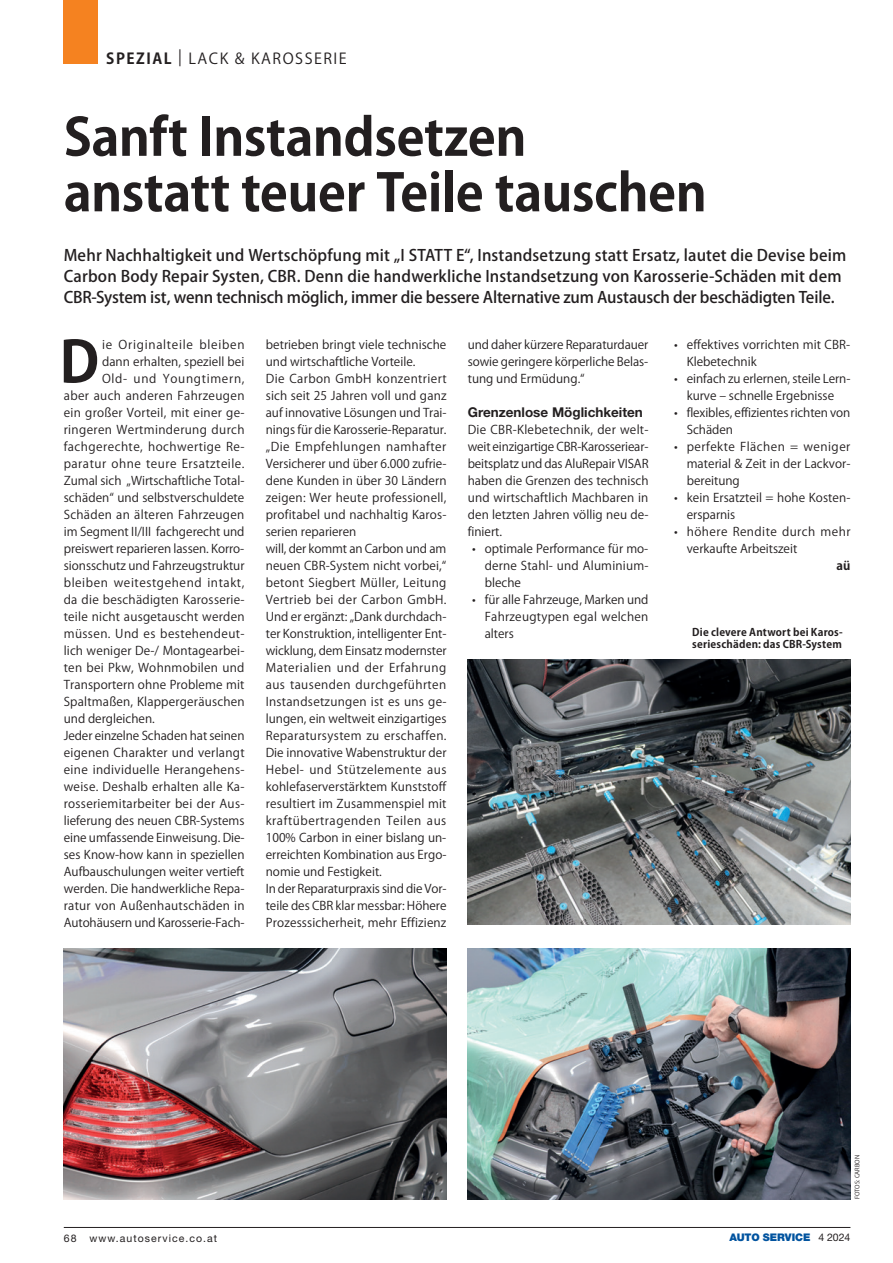
<style>
.page{position:relative;width:893px;height:1263px;background:#fff}
.page>*{position:absolute;margin:0;border:0;box-sizing:border-box;transform-origin:0 0}
.t1{font:700 56.25px "Koz Go Pro";color:#231f20}
.t2{font:700 51px/55.5px "Koz Go Pro";letter-spacing:-.01em;color:#231f20}
.t3{font:500 15.75px/21px "Koz Go Pro";letter-spacing:.005em;color:#231f20}
.t4{font:15px "Koz Go Pro";letter-spacing:.1em;color:#231f20}
.t5{font:700 13.5px "Helvetica Neue LT Std";color:#231f20}
.t6{font:12px/17px "Koz Go Pro";letter-spacing:.01em;color:#231f20;text-align:justify}
.t7{font:12px "Koz Go Pro";letter-spacing:.03em;color:#231f20}
.t8{font:12px/17px "Koz Go Pro";letter-spacing:-.01em;color:#231f20}
.t9{font:12px "Koz Go Pro";letter-spacing:.04em;color:#231f20}
.t10{font:12px "Koz Go Pro";letter-spacing:.06em;color:#231f20}
.t11{font:12px "Koz Go Pro";letter-spacing:.05em;color:#231f20}
.t12{font:12px "Koz Go Pro";letter-spacing:.035em;color:#231f20}
.t13{font:700 12px "Koz Go Pro";color:#231f20}
.t14{font:700 10.5px/12.6px "Koz Go Pro";letter-spacing:.02em;color:#231f20}
.t15{font:10.5px "Helvetica Neue LT Std";letter-spacing:.1em;color:#231f20}
.t16{font:900 10.5px "Helvetica Neue LT Std";letter-spacing:-.005em;color:#01539f}
.t17{font:6px "Koz Go Pro";color:#231f20}
.s1{font-weight:700}
.s2{font-weight:400;color:#231f20}
</style>
<div class="page">
<hr style="left:64px;top:1227px;width:786px;height:1px;background:#231f20">
<div style="left:64px;top:0;width:34px;height:64px;background:#f58220"></div>
<img style="left:64px;top:948px;width:382px;height:251px">
<img style="left:468px;top:948px;width:382px;height:251px">
<img style="left:468px;top:660px;width:382px;height:264px">
<p class="t4" style="left:106px;top:49px;width:242px"><span class="s1">SPEZIAL</span> | LACK &amp; KAROSSERIE</p>
<h2 class="t2" style="left:64px;top:113px;width:644px">Sanft Instandsetzen<br>anstatt teuer Teile tauschen</h2>
<p class="t3" style="left:64px;top:246px;width:784px">Mehr Nachhaltigkeit und Wertschöpfung mit „I STATT E“, Instandsetzung statt Ersatz, lautet die Devise beim<br>Carbon Body Repair Systen, CBR. Denn die handwerkliche Instandsetzung von Karosserie-Schäden mit dem<br>CBR-System ist, wenn technisch möglich, immer die bessere Alternative zum Austausch der beschädigten Teile.</p>
<h1 class="t1" style="left:60px;top:326px;width:41px">D</h1>
<p class="t10" style="left:102px;top:336px;width:144px">ie Originalteile bleiben</p>
<p class="t6" style="left:687px;top:336px;width:165px;text-indent:-13px">• effektives vorrichten mit CBR-<br>Klebetechnik</p>
<p class="t6" style="left:674px;top:370px;width:178px;text-align:center">• einfach zu erlernen, steile Lern&shy;kurve – schnelle Ergebnisse</p>
<p class="t8" style="left:687px;top:404px;width:165px;text-indent:-13px">• flexibles, effizientes richten von<br>Schäden</p>
<p class="t6" style="left:687px;top:438px;width:165px;text-indent:-13px">• perfekte Flächen = weniger material &amp; Zeit in der Lackvor&shy;bereitung</p>
<p class="t6" style="left:687px;top:489px;width:165px;text-indent:-13px">• kein Ersatzteil = hohe Kosten&shy;ersparnis</p>
<p class="t6" style="left:687px;top:523px;width:165px;text-indent:-13px">• höhere Rendite durch mehr verkaufte Arbeitszeit</p>
<p class="t13" style="left:837px;top:558px;width:15px">aü</p>
<p class="t6" style="left:266px;top:336px;width:182px;text-align:left">betrieben bringt viele technische und wirtschaftliche Vorteile.<br>Die Carbon GmbH konzentriert sich seit 25 Jahren voll und ganz auf innovative Lösungen und Trai&shy;nings für die Karosserie-Reparatur. „Die Empfehlungen namhafter<br>Versicherer und über 6.000 zufrie&shy;dene Kunden in über 30 Ländern zeigen: Wer heute professionell, profitabel und nachhaltig Karos&shy;serien reparieren<br>will, der kommt an Carbon und am neuen CBR-System nicht vorbei,“ betont Siegbert Müller, Leitung<br>Vertrieb bei der Carbon GmbH.<br>Und er ergänzt: „Dank durchdach&shy;ter Konstruktion, intelligenter Ent&shy;wicklung, dem Einsatz modernster<br>Materialien und der Erfahrung aus tausenden durchgeführten<br>Instandsetzungen ist es uns ge&shy;lungen, ein weltweit einzigartiges<br>Reparatursystem zu erschaffen.<br>Die innovative Wabenstruktur der<br>Hebel- und Stützelemente aus kohlefaserverstärktem Kunststoff resultiert im Zusammenspiel mit kraftübertragenden Teilen aus<br>100% Carbon in einer bislang un&shy;erreichten Kombination aus Ergo&shy;nomie und Festigkeit.<br>In der Reparaturpraxis sind die Vor&shy;teile des CBR klar messbar: Höhere<br>Prozesssicherheit, mehr Effizienz</p>
<p class="t6" style="left:468px;top:336px;width:182px">und daher kürzere Reparaturdauer sowie geringere körperliche Belas&shy;tung und Ermüdung.“</p>
<p class="t6" style="left:102px;top:353px;width:144px">dann erhalten, speziell bei</p>
<p class="t10" style="left:102px;top:370px;width:144px">Old- und Youngtimern,</p>
<p class="t7" style="left:64px;top:387px;width:182px">aber auch anderen Fahrzeugen</p>
<p class="t6" style="left:64px;top:404px;width:182px">ein großer Vorteil, mit einer ge-</p>
<p class="t7" style="left:64px;top:421px;width:182px">ringeren Wertminderung durch</p>
<p class="t9" style="left:64px;top:438px;width:182px">fachgerechte, hochwertige Re-</p>
<p class="t9" style="left:64px;top:455px;width:182px">paratur ohne teure Ersatzteile.</p>
<p class="t6" style="left:64px;top:472px;width:182px">Zumal sich „Wirtschaftliche Total-</p>
<p class="t6" style="left:64px;top:489px;width:182px">schäden“ und selbstverschuldete</p>
<p class="t6" style="left:64px;top:506px;width:182px">Schäden an älteren Fahrzeugen</p>
<p class="t6" style="left:64px;top:523px;width:182px">im Segment II/III fachgerecht und</p>
<p class="t6" style="left:64px;top:540px;width:182px">preiswert reparieren lassen. Korro-</p>
<p class="t6" style="left:64px;top:557px;width:182px">sionsschutz und Fahrzeugstruktur</p>
<p class="t11" style="left:64px;top:574px;width:182px">bleiben weitestgehend intakt,</p>
<p class="t6" style="left:64px;top:591px;width:182px">da die beschädigten Karosserie-</p>
<p class="t6" style="left:64px;top:608px;width:182px">teile nicht ausgetauscht werden</p>
<p class="t12" style="left:64px;top:625px;width:182px">müssen. Und es bestehendeut-</p>
<p class="t6" style="left:64px;top:642px;width:182px">lich weniger De-/ Montagearbei-</p>
<p class="t6" style="left:64px;top:659px;width:182px">ten bei Pkw, Wohnmobilen und</p>
<p class="t6" style="left:64px;top:676px;width:182px">Transportern ohne Probleme mit</p>
<p class="t6" style="left:64px;top:693px;width:182px">Spaltmaßen, Klappergeräuschen</p>
<p class="t6" style="left:64px;top:710px;width:93px">und dergleichen.</p>
<p class="t6" style="left:64px;top:727px;width:182px">Jeder einzelne Schaden hat seinen</p>
<p class="t6" style="left:64px;top:744px;width:182px">eigenen Charakter und verlangt</p>
<p class="t7" style="left:64px;top:761px;width:182px">eine individuelle Herangehens-</p>
<p class="t6" style="left:64px;top:778px;width:182px">weise. Deshalb erhalten alle Ka-</p>
<p class="t6" style="left:64px;top:795px;width:182px">rosseriemitarbeiter bei der Aus-</p>
<p class="t6" style="left:64px;top:812px;width:182px">lieferung des neuen CBR-Systems</p>
<p class="t6" style="left:64px;top:829px;width:182px">eine umfassende Einweisung. Die-</p>
<p class="t6" style="left:64px;top:846px;width:182px">ses Know-how kann in speziellen</p>
<p class="t6" style="left:64px;top:863px;width:182px">Aufbauschulungen weiter vertieft</p>
<p class="t6" style="left:64px;top:880px;width:182px">werden. Die handwerkliche Repa-</p>
<p class="t6" style="left:64px;top:897px;width:182px">ratur von Außenhautschäden in</p>
<p class="t8" style="left:64px;top:914px;width:182px">Autohäusern und Karosserie-Fach-</p>
<p class="t5" style="left:468px;top:403px;width:177px">Grenzenlose Möglichkeiten</p>
<p class="t6" style="left:468px;top:421px;width:182px">Die CBR-Klebetechnik, der welt&shy;weit einzigartige CBR-Karosseriear&shy;beitsplatz und das AluRepair VISAR haben die Grenzen des technisch und wirtschaftlich Machbaren in den letzten Jahren völlig neu de&shy;finiert.</p>
<p class="t6" style="left:485px;top:540px;width:165px;text-indent:-13px">• optimale Performance für mo&shy;derne Stahl- und Aluminium&shy;bleche</p>
<p class="t6" style="left:485px;top:591px;width:165px;text-indent:-13px">• für alle Fahrzeuge, Marken und Fahrzeugtypen egal welchen alters</p>
<p class="t14" style="left:692px;top:626px;width:152px">Die clevere Antwort bei Karos&shy;serieschäden: das CBR-System</p>
<p class="t17" style="left:853px;top:1199px;width:46px;rotate:-90deg">FOTOS: CARBON</p>
<p class="t15" style="left:64px;top:1232px;width:155px">68 www.autoservice.co.at</p>
<p class="t16" style="left:729px;top:1231px;width:123px">AUTO SERVICE <span class="s2">4 2024</span></p>
</div>
